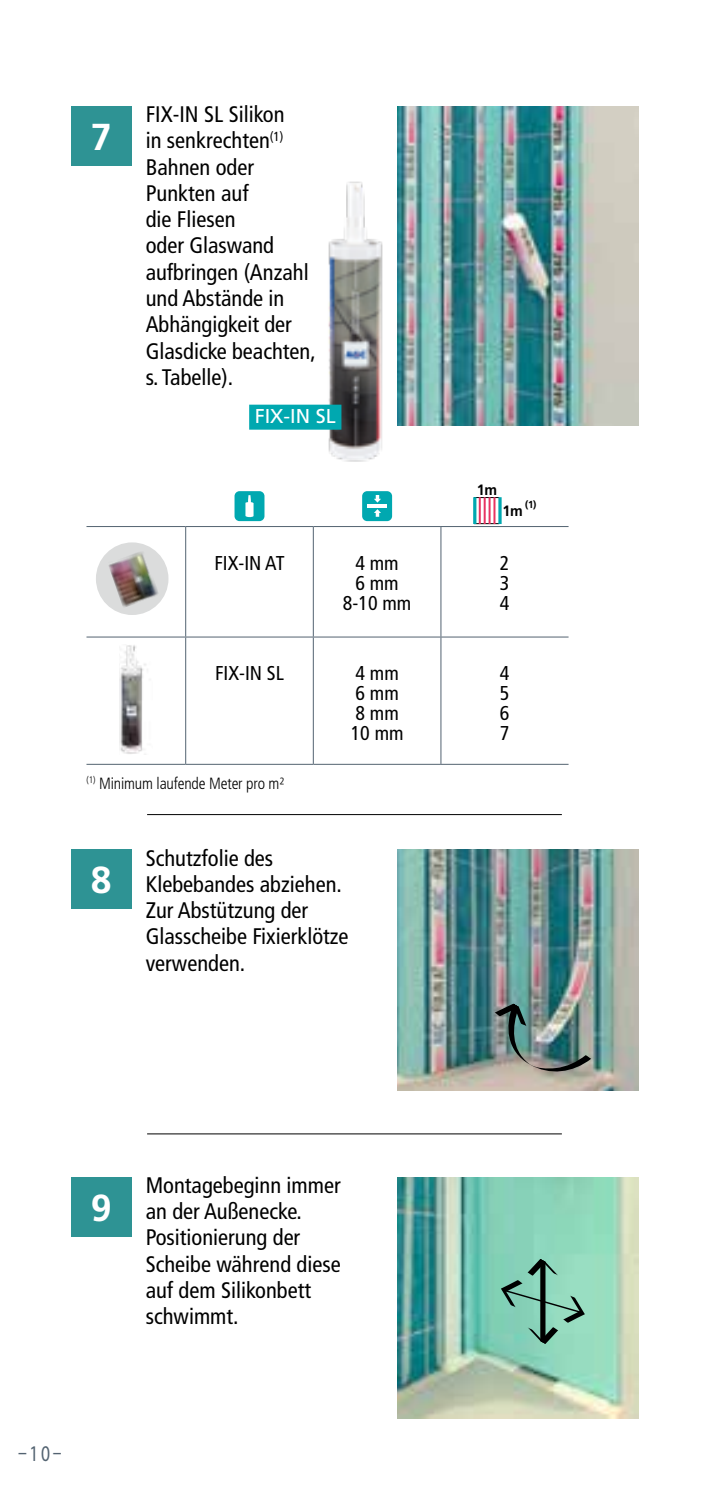
<style>
.page{position:relative;width:709px;height:1489px;background:#fff}
.page>*{position:absolute;margin:0;border:0;box-sizing:border-box;transform-origin:0 0}
.t1{font:700 37.5px "Frutiger LT Std";color:#fff}
.t2{font:condensed 22.5px/26.2px "Frutiger LT Std";color:#000}
.t3{font:22.5px "Myriad Pro";color:#536371;scale:.78 1}
.t4{font:condensed 20px/20px "Frutiger LT Std";color:#000;text-align:justify}
.t5{font:20px "Frutiger LT Std";color:#fff}
.t6{font:300 condensed 16.25px "Frutiger LT Std";letter-spacing:-.01em;color:#000}
.t7{font:700 15px "Frutiger LT Std";color:#000;scale:.95 1}
.t8{font:700 10.25px "Frutiger LT Std";color:#000;scale:.95 1}
</style>
<div class="page">
<img style="left:397px;top:849px;width:241px;height:241px">
<img style="left:397px;top:1177px;width:241px;height:240px">
<svg style="left:501px;top:1258px;width:84px;height:85px;background:#78b6a0"></svg>
<div style="left:71px;top:106px;width:60px;height:59px;background:#2e9394"></div>
<div style="left:71px;top:849px;width:60px;height:59px;background:#2e9394"></div>
<div style="left:71px;top:1176px;width:60px;height:60px;background:#2e9394"></div>
<img style="left:494px;top:1003px;width:97px;height:72px">
<img style="left:397px;top:106px;width:241px;height:319px">
<img style="left:315px;top:158px;width:86px;height:304px">
<div style="left:249px;top:404px;width:92px;height:25px;background:#00a8b0"></div>
<hr style="left:147px;top:814px;width:415px;height:1px;background:#000">
<hr style="left:147px;top:1133px;width:415px;height:1px;background:#000">
<hr style="left:313px;top:527px;width:1px;height:109px;background:#536371">
<hr style="left:440px;top:527px;width:1px;height:109px;background:#536371">
<hr style="left:313px;top:637px;width:1px;height:126px;background:#536371">
<hr style="left:440px;top:637px;width:1px;height:126px;background:#536371">
<hr style="left:86px;top:526px;width:100px;height:1px;background:#536371">
<hr style="left:186px;top:636px;width:127px;height:1px;background:#536371">
<hr style="left:313px;top:636px;width:128px;height:1px;background:#536371">
<hr style="left:441px;top:636px;width:127px;height:1px;background:#536371">
<hr style="left:186px;top:526px;width:127px;height:1px;background:#536371">
<hr style="left:313px;top:526px;width:128px;height:1px;background:#536371">
<hr style="left:441px;top:526px;width:127px;height:1px;background:#536371">
<hr style="left:86px;top:636px;width:100px;height:1px;background:#536371">
<hr style="left:86px;top:763px;width:100px;height:1px;background:#536371">
<hr style="left:186px;top:763px;width:127px;height:1px;background:#536371">
<hr style="left:313px;top:763px;width:128px;height:1px;background:#536371">
<hr style="left:441px;top:763px;width:127px;height:1px;background:#536371">
<hr style="left:185px;top:527px;width:1px;height:109px;background:#536371">
<hr style="left:185px;top:637px;width:1px;height:126px;background:#536371">
<div style="left:234px;top:491px;width:30px;height:30px;background:#00a8b0;border-radius:5px"></div>
<svg style="left:245px;top:495px;width:8px;height:22px"></svg>
<div style="left:362px;top:491px;width:30px;height:30px;background:#00a8b0;border-radius:5px"></div>
<svg style="left:374px;top:495px;width:7px;height:7px"></svg>
<svg style="left:374px;top:509px;width:7px;height:8px"></svg>
<hr style="left:368px;top:504px;width:19px;height:4px;background:#fff">
<svg style="left:476px;top:523px;width:22px;height:1px"></svg>
<svg style="left:476px;top:497px;width:22px;height:1px"></svg>
<hr style="left:473px;top:497px;width:3px;height:27px;background:#00a8b0">
<hr style="left:498px;top:497px;width:3px;height:27px;background:#00a8b0">
<hr style="left:493px;top:497px;width:2px;height:27px;background:#e73462">
<hr style="left:488px;top:497px;width:2px;height:27px;background:#e73462">
<hr style="left:483px;top:497px;width:2px;height:27px;background:#e73462">
<hr style="left:479px;top:497px;width:2px;height:27px;background:#e73462">
<img style="left:120px;top:645px;width:26px;height:109px">
<div style="left:96px;top:542px;width:72px;height:73px;background:#dbdcdc;border-radius:50%"></div>
<img style="left:108px;top:549px;width:53px;height:59px">
<h1 class="t1" style="left:91px;top:115px;width:22px">7</h1>
<p class="t2" style="left:146px;top:101px;width:172px">FIX-IN SL Silikon<br>in senkrechten<sup>(1)<br></sup>Bahnen oder<br>Punkten auf<br>die Fliesen<br>oder Glaswand aufbringen (Anzahl und Abstände in<br>Abhängigkeit der<br>Glasdicke beachten, s. Tabelle).</p>
<p class="t5" style="left:255px;top:404px;width:83px">FIX-IN SL</p>
<p class="t7" style="left:477px;top:481px;width:23px">1m</p>
<p class="t8" style="left:525px;top:498px;width:13px">(1)</p>
<p class="t7" style="left:502px;top:502px;width:23px">1m</p>
<p class="t4" style="left:214px;top:553px;width:72px">FIX-IN AT</p>
<p class="t4" style="left:343px;top:553px;width:70px;text-align:center">4 mm<br>6 mm<br>8-10 mm</p>
<p class="t4" style="left:500px;top:553px;width:11px">2<br>3<br>4</p>
<p class="t4" style="left:215px;top:663px;width:70px">FIX-IN SL</p>
<p class="t4" style="left:351px;top:663px;width:54px;text-align:left">4 mm<br>6 mm<br>8 mm<br>10 mm</p>
<p class="t4" style="left:500px;top:663px;width:11px">4<br>5<br>6<br>7</p>
<p class="t6" style="left:86px;top:773px;width:199px"><sup>(1)</sup> Minimum laufende Meter pro m²</p>
<h1 class="t1" style="left:91px;top:858px;width:22px">8</h1>
<p class="t2" style="left:146px;top:844px;width:204px">Schutzfolie des<br>Klebebandes abziehen.<br>Zur Abstützung der<br>Glasscheibe Fixierklötze verwenden.</p>
<h1 class="t1" style="left:91px;top:1185px;width:22px">9</h1>
<p class="t2" style="left:146px;top:1171px;width:196px">Montagebeginn immer an der Außenecke.<br>Positionierung der<br>Scheibe während diese auf dem Silikonbett schwimmt.</p>
<p class="t3" style="left:18px;top:1439px;width:57px">–10–</p>
</div>
